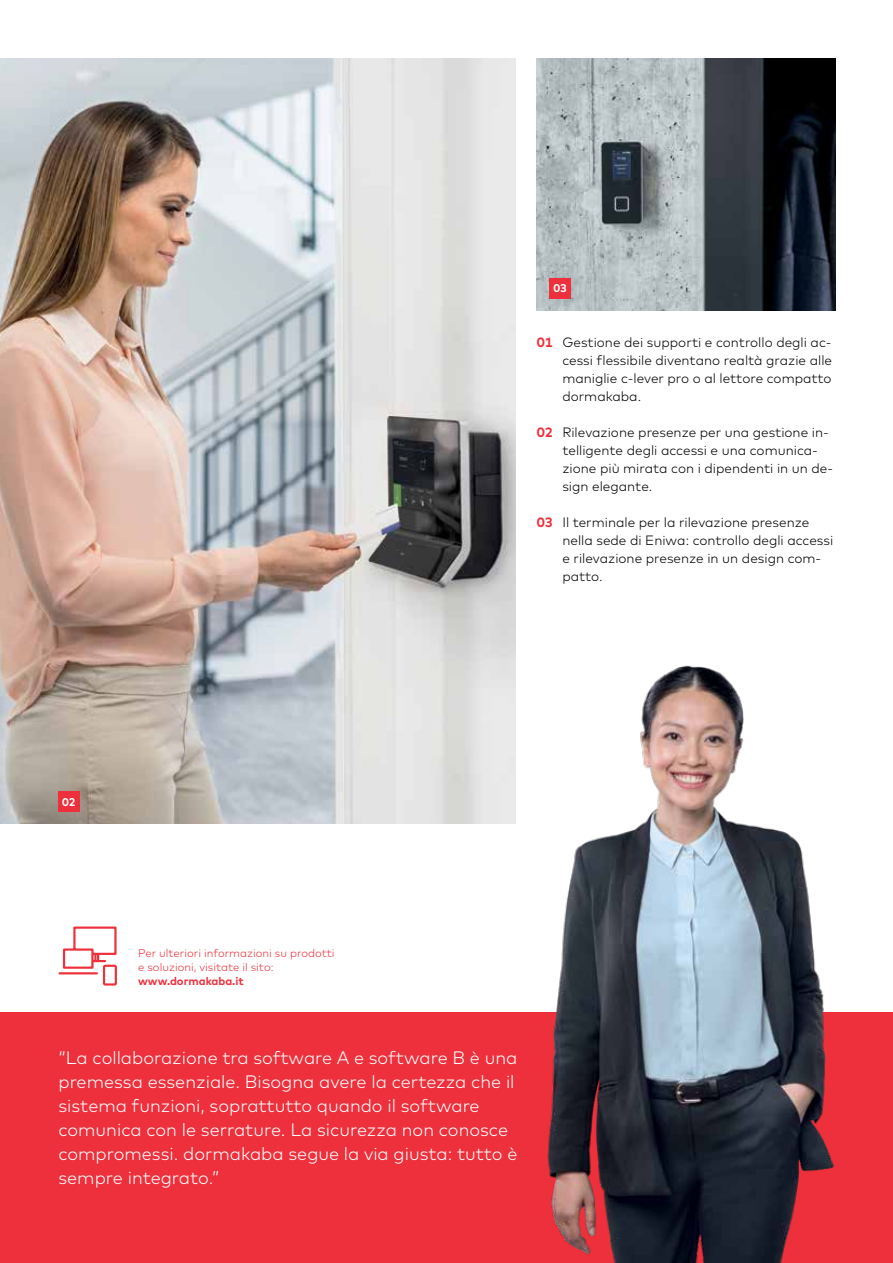
<style>
.page{position:relative;width:893px;height:1263px;background:#fff}
.page>*{position:absolute;margin:0;border:0;box-sizing:border-box;transform-origin:0 0}
.t1{font:300 18px/24px "Mark Pro";color:#fff}
.t2{font:300 13.5px/18px "Mark Pro";color:#000}
.t3{font:300 11.25px/14.2px "Mark Pro";color:#ee303c}
.t4{font:700 11.25px "Mark Pro";color:#ee303c}
.t5{font:700 11.25px "Mark Pro";color:#fff}
.s1{font-weight:700;color:#ee303c}
</style>
<div class="page">
<img style="left:0;top:58px;width:516px;height:766px">
<img style="left:537px;top:59px;width:298px;height:251px">
<div style="left:0;top:1012px;width:893px;height:251px;background:#ee303c"></div>
<img style="left:547px;top:665px;width:288px;height:598px">
<svg style="left:58px;top:926px;width:59px;height:60px"></svg>
<div style="left:58px;top:791px;width:22px;height:21px;background:#ee303c"></div>
<div style="left:550px;top:278px;width:21px;height:21px;background:#ee303c"></div>
<p class="t5" style="left:553px;top:280px;width:15px">03</p>
<p class="t2" style="left:562px;top:332px;width:271px;text-align:justify;text-indent:-26px"><span class="s1">01</span> Gestione dei supporti e controllo degli ac&shy;cessi flessibile diventano realtà grazie alle maniglie c-lever pro o al lettore compatto dormakaba.</p>
<p class="t2" style="left:562px;top:422px;width:272px;text-indent:-26px"><span class="s1">02</span> Rilevazione presenze per una gestione in&shy;telligente degli accessi e una comunica&shy;zione più mirata con i dipendenti in un de&shy;sign elegante.</p>
<p class="t2" style="left:562px;top:512px;width:272px;text-indent:-26px"><span class="s1">03</span> Il terminale per la rilevazione presenze nella sede di Eniwa: controllo degli accessi e rilevazione presenze in un design com&shy;patto.</p>
<p class="t5" style="left:62px;top:793px;width:15px">02</p>
<p class="t3" style="left:138px;top:945px;width:198px">Per ulteriori informazioni su prodotti e soluzioni, visitate il sito:</p>
<p class="t4" style="left:138px;top:973px;width:107px">www.dormakaba.it</p>
<p class="t1" style="left:58px;top:1044px;width:461px">“La collaborazione tra software A e software B è una premessa essenziale. Bisogna avere la certezza che il sistema funzioni, soprattutto quando il software comunica con le serrature. La sicurezza non conosce compromessi. dormakaba segue la via giusta: tutto è sempre integrato.”</p>
</div>
